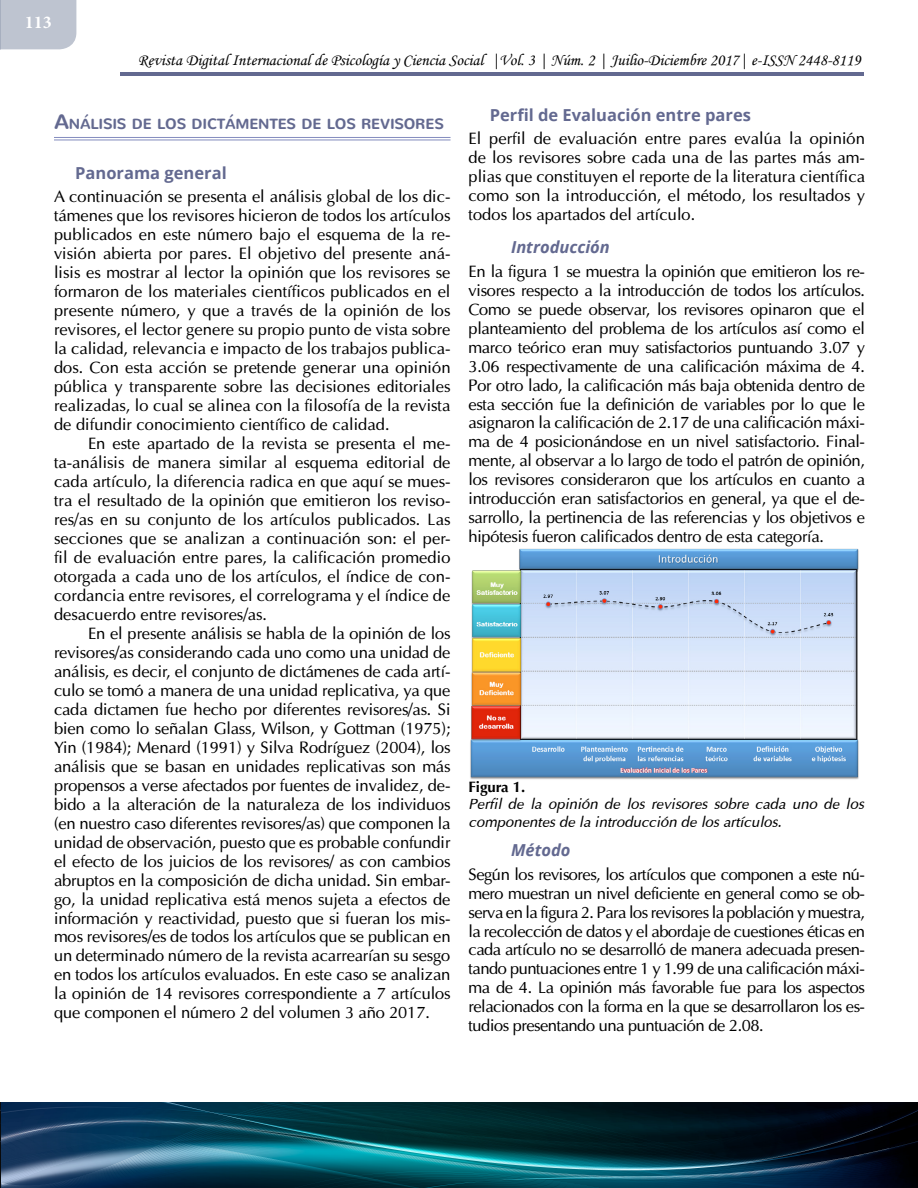
<style>
.page{position:relative;width:918px;height:1188px;background:#fff}
.page>*{position:absolute;margin:0;border:0;box-sizing:border-box;transform-origin:0 0}
.t1{font:700 18px "Minion Pro";color:#fff}
.t2{font:16.5px/18.9px "Optima";letter-spacing:-.005em;color:#000;text-align:justify}
.t3{font:16.5px "Monotype Corsiva";color:#000}
.Nivel_2{font:700 16.5px "Open Sans";color:#636990}
.Nivel3{font:italic 700 16.5px "Open Sans";color:#636990}
.Titulo_de_tabla_text{font:italic 15px/17.2px "Optima";color:#000}
.Numero_tabla{font:700 15px "Optima CE";color:#000}
.Nivel_1{font:800 14.7px "Nunito";letter-spacing:-.015em;color:#636990}
.s1{font-size:21px}
</style>
<div class="page">
<img style="left:0;top:1103px;width:918px;height:85px">
<hr style="left:121px;top:73px;width:743px;height:3px;background:#636990">
<hr style="left:54px;top:137px;width:397px;height:1px;background:#838bbe">
<hr style="left:54px;top:140px;width:397px;height:1px;background:#838bbe">
<div style="left:0;top:0;width:76px;height:49px;background:#bec4d0"></div>
<img style="left:470px;top:548px;width:389px;height:232px">
<p class="t1" style="left:25px;top:10px;width:28px">113</p>
<p class="t3" style="left:138px;top:50px;width:724px">Revista Digital Internacional de Psicología y Ciencia Social |Vol. 3 | Núm. 2 | Juilio-Diciembre 2017| e-ISSN 2448-8119</p>
<p class="Nivel_1" style="left:54px;top:110px;width:392px"><span class="s1">A</span>NÁLISIS DE LOS DICTÁMENTES DE LOS REVISORES</p>
<p class="Nivel_2" style="left:75px;top:162px;width:153px">Panorama general</p>
<p class="t2" style="left:54px;top:187px;width:398px">A continuación se presenta el análisis global de los dic&shy;támenes que los revisores hicieron de todos los artículos publicados en este número bajo el esquema de la re&shy;visión abierta por pares. El objetivo del presente aná&shy;lisis es mostrar al lector la opinión que los revisores se formaron de los materiales científicos publicados en el presente número, y que a través de la opinión de los revisores, el lector genere su propio punto de vista sobre la calidad, relevancia e impacto de los trabajos publica&shy;dos. Con esta acción se pretende generar una opinión pública y transparente sobre las decisiones editoriales realizadas, lo cual se alinea con la filosofía de la revista de difundir conocimiento científico de calidad.</p>
<p class="t2" style="left:54px;top:434px;width:398px;text-indent:34px">En este apartado de la revista se presenta el me&shy;ta-análisis de manera similar al esquema editorial de cada artículo, la diferencia radica en que aquí se mues&shy;tra el resultado de la opinión que emitieron los reviso&shy;res/as en su conjunto de los artículos publicados. Las secciones que se analizan a continuación son: el per&shy;fil de evaluación entre pares, la calificación promedio otorgada a cada uno de los artículos, el índice de con&shy;cordancia entre revisores, el correlograma y el índice de desacuerdo entre revisores/as.</p>
<p class="t2" style="left:54px;top:624px;width:398px;text-indent:34px">En el presente análisis se habla de la opinión de los revisores/as considerando cada uno como una unidad de análisis, es decir, el conjunto de dictámenes de cada artí&shy;culo se tomó a manera de una unidad replicativa, ya que cada dictamen fue hecho por diferentes revisores/as. Si bien como lo señalan Glass, Wilson, y Gottman (1975); Yin (1984); Menard (1991) y Silva Rodríguez (2004), los análisis que se basan en unidades replicativas son más propensos a verse afectados por fuentes de invalidez, de&shy;bido a la alteración de la naturaleza de los individuos (en nuestro caso diferentes revisores/as) que componen la unidad de observación, puesto que es probable confundir el efecto de los juicios de los revisores/ as con cambios abruptos en la composición de dicha unidad. Sin embar&shy;go, la unidad replicativa está menos sujeta a efectos de información y reactividad, puesto que si fueran los mis&shy;mos revisores/es de todos los artículos que se publican en un determinado número de la revista acarrearían su sesgo en todos los artículos evaluados. En este caso se analizan la opinión de 14 revisores correspondiente a 7 artículos que componen el número 2 del volumen 3 año 2017.</p>
<p class="Nivel_2" style="left:490px;top:103px;width:263px">Perfil de Evaluación entre pares</p>
<p class="t2" style="left:469px;top:129px;width:398px">El perfil de evaluación entre pares evalúa la opinión de los revisores sobre cada una de las partes más am&shy;plias que constituyen el reporte de la literatura científica como son la introducción, el método, los resultados y todos los apartados del artículo.</p>
<p class="Nivel3" style="left:511px;top:236px;width:100px">Introducción</p>
<p class="t2" style="left:469px;top:262px;width:398px">En la figura 1 se muestra la opinión que emitieron los re&shy;visores respecto a la introducción de todos los artículos.<br>Como se puede observar, los revisores opinaron que el planteamiento del problema de los artículos así como el marco teórico eran muy satisfactorios puntuando 3.07 y 3.06 respectivamente de una calificación máxima de 4.<br>Por otro lado, la calificación más baja obtenida dentro de esta sección fue la definición de variables por lo que le asignaron la calificación de 2.17 de una calificación máxi&shy;ma de 4 posicionándose en un nivel satisfactorio. Final&shy;mente, al observar a lo largo de todo el patrón de opinión, los revisores consideraron que los artículos en cuanto a introducción eran satisfactorios en general, ya que el de&shy;sarrollo, la pertinencia de las referencias y los objetivos e hipótesis fueron calificados dentro de esta categoría.</p>
<p class="Numero_tabla" style="left:469px;top:777px;width:58px">Figura 1.</p>
<p class="Titulo_de_tabla_text" style="left:469px;top:796px;width:397px">Perfil de la opinión de los revisores sobre cada uno de los componentes de la introducción de los artículos.</p>
<p class="Nivel3" style="left:511px;top:839px;width:61px">Método</p>
<p class="t2" style="left:469px;top:864px;width:398px">Según los revisores, los artículos que componen a este nú&shy;mero muestran un nivel deficiente en general como se ob&shy;serva en la figura 2. Para los revisores la población y muestra, la recolección de datos y el abordaje de cuestiones éticas en cada artículo no se desarrolló de manera adecuada presen&shy;tando puntuaciones entre 1 y 1.99 de una calificación máxi&shy;ma de 4. La opinión más favorable fue para los aspectos relacionados con la forma en la que se desarrollaron los es&shy;tudios presentando una puntuación de 2.08.</p>
</div>
